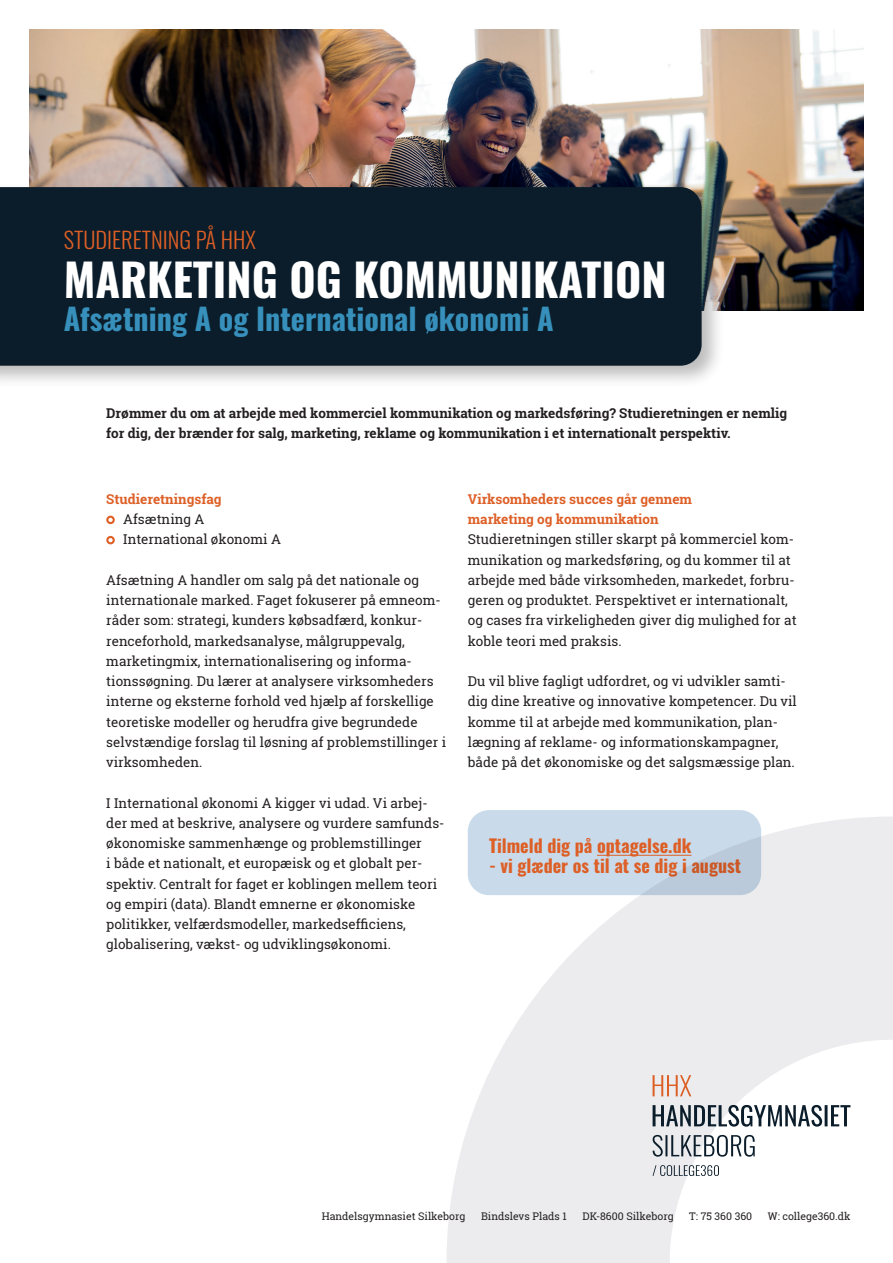
<style>
.page{position:relative;width:893px;height:1263px;background:#fff}
.page>*{position:absolute;margin:0;border:0;box-sizing:border-box;transform-origin:0 0}
.t1{font:700 45px "Oswald";color:#fff}
.t2{font:700 30px "Oswald";color:#3790bb}
.t3{font:300 22.5px "Oswald";color:#dd5f26}
.t4{font:700 18px "Oswald";color:#dd5f26}
.t5{font:13.5px/20.2px "Roboto Slab";color:#231f20}
.t6{font:700 13.5px/20.2px "Roboto Slab";color:#231f20}
.t7{font:700 13.5px/20.2px "Roboto Slab";color:#dd5f26}
.t8{font:10.5px "Roboto Slab";color:#231f20}
</style>
<div class="page">
<svg style="left:447px;top:817px;width:446px;height:446px;fill:#ececee"></svg>
<svg style="left:653px;top:1165px;width:66px;height:11px"></svg>
<svg style="left:653px;top:1135px;width:102px;height:22px"></svg>
<svg style="left:653px;top:1105px;width:197px;height:22px"></svg>
<svg style="left:653px;top:1075px;width:38px;height:21px"></svg>
<img style="left:30px;top:30px;width:833px;height:280px">
<svg style="left:106px;top:516px;width:9px;height:8px"></svg>
<svg style="left:106px;top:536px;width:9px;height:8px"></svg>
<div style="left:0;top:182px;width:725px;height:207px;background:#231f20;opacity:.3"></div>
<div style="left:0;top:187px;width:702px;height:179px;background:#0b1d2a"></div>
<div style="left:468px;top:810px;width:293px;height:85px;background:linear-gradient(to right,#ccdeee,#c2d2e2);border-radius:21px"></div>
<hr style="left:597px;top:855px;width:94px;height:1px;background:#dd5f26">
<h3 class="t3" style="left:64px;top:219px;width:194px">STUDIERETNING PÅ HHX</h3>
<h1 class="t1" style="left:64px;top:256px;width:604px">MARKETING OG KOMMUNIKATION</h1>
<h2 class="t2" style="left:64px;top:303px;width:491px">Afsætning A og International økonomi A</h2>
<p class="t6" style="left:106px;top:403px;width:682px">Drømmer du om at arbejde med kommerciel kommunikation og markedsføring? Studieretningen er nemlig for dig, der brænder for salg, marketing, reklame og kommunikation i et internationalt perspektiv.</p>
<p class="t7" style="left:106px;top:489px;width:117px">Studieretningsfag</p>
<p class="t5" style="left:123px;top:509px;width:159px">Afsætning A<br>International økonomi A</p>
<p class="t5" style="left:106px;top:570px;width:341px">Afsætning A handler om salg på det nationale og internationale marked. Faget fokuserer på emneom&shy;råder som: strategi, kunders købsadfærd, konkur&shy;renceforhold, markedsanalyse, målgruppevalg, marketingmix, internationalisering og informa&shy;tionssøgning. Du lærer at analysere virksomheders interne og eksterne forhold ved hjælp af forskellige teoretiske modeller og herudfra give begrundede selvstændige forslag til løsning af problemstillinger i virksomheden.</p>
<p class="t5" style="left:106px;top:792px;width:340px">I International økonomi A kigger vi udad. Vi arbej&shy;der med at beskrive, analysere og vurdere samfunds&shy;økonomiske sammenhænge og problemstillinger<br>i både et nationalt, et europæisk og et globalt per&shy;spektiv. Centralt for faget er koblingen mellem teori og empiri (data). Blandt emnerne er økonomiske politikker, velfærdsmodeller, markedsefficiens, globalisering, vækst- og udviklingsøkonomi.</p>
<p class="t7" style="left:468px;top:489px;width:226px">Virksomheders succes går gennem marketing og kommunikation</p>
<p class="t5" style="left:468px;top:529px;width:330px">Studieretningen stiller skarpt på kommerciel kom&shy;munikation og markedsføring, og du kommer til at arbejde med både virksomheden, markedet, forbru&shy;geren og produktet. Perspektivet er internationalt, og cases fra virkeligheden giver dig mulighed for at koble teori med praksis.</p>
<p class="t5" style="left:468px;top:671px;width:331px">Du vil blive fagligt udfordret, og vi udvikler samti&shy;dig dine kreative og innovative kompetencer. Du vil komme til at arbejde med kommunikation, plan&shy;lægning af reklame- og informationskampagner, både på det økonomiske og det salgsmæssige plan.</p>
<h3 class="t4" style="left:489px;top:837px;width:204px">Tilmeld dig på optagelse.dk</h3>
<h3 class="t4" style="left:489px;top:856px;width:254px">- vi glæder os til at se dig i august</h3>
<p class="t8" style="left:322px;top:1209px;width:145px">Handelsgymnasiet Silkeborg</p>
<p class="t8" style="left:481px;top:1209px;width:87px">Bindslevs Plads 1</p>
<p class="t8" style="left:582px;top:1209px;width:93px">DK-8600 Silkeborg</p>
<p class="t8" style="left:689px;top:1209px;width:64px">T: 75 360 360</p>
<p class="t8" style="left:768px;top:1209px;width:84px">W: college360.dk</p>
</div>
